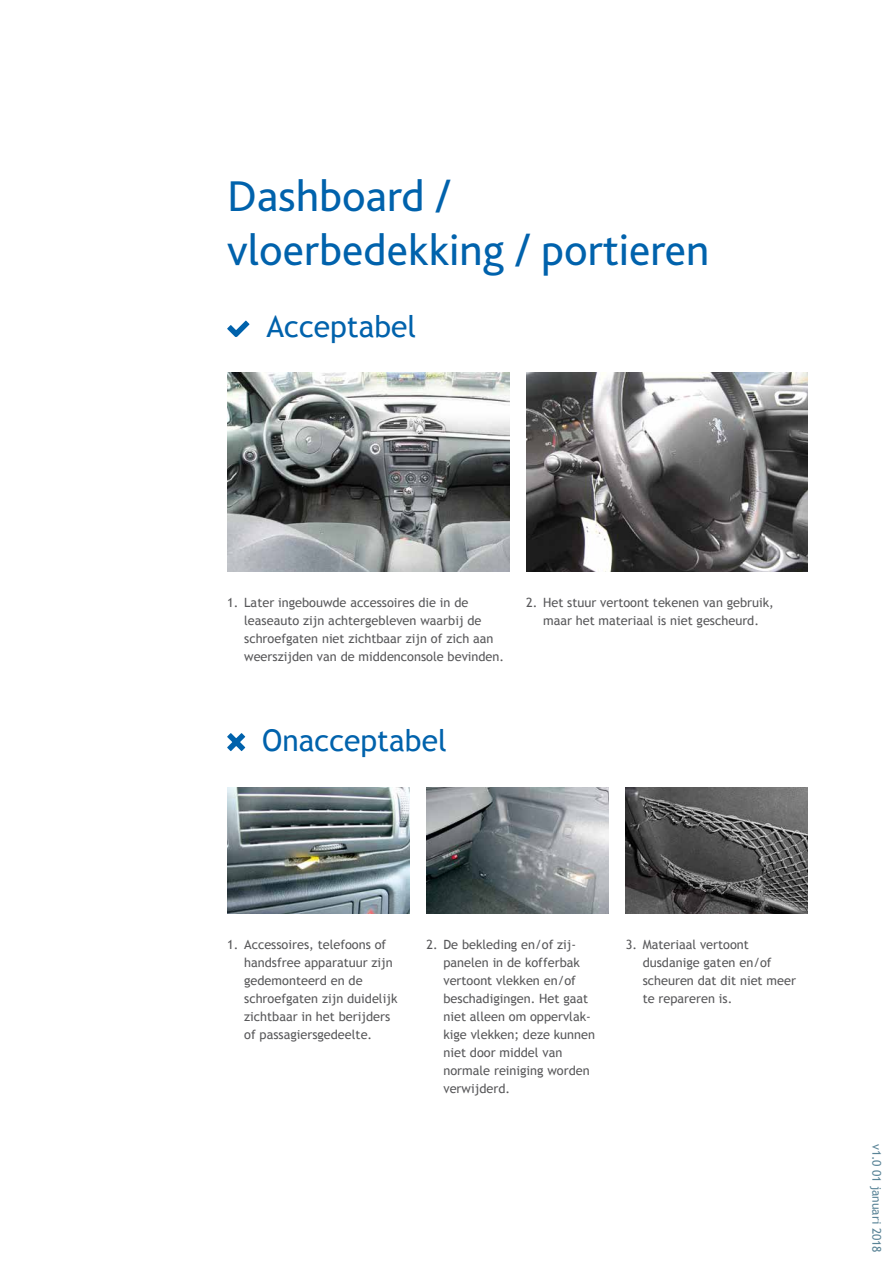
<style>
.page{position:relative;width:893px;height:1263px;background:#fff}
.page>*{position:absolute;margin:0;border:0;box-sizing:border-box;transform-origin:0 0}
.t1{font:45px/54px "Bliss 2";color:#0062ac}
.t2{font:30px "Trebuchet MS";color:#0062ac}
.t3{font:12.75px/18px "Trebuchet MS";color:#58585a}
.t4{font:12px "Trebuchet MS";letter-spacing:-.005em;color:#5a8497}
</style>
<div class="page">
<img style="left:227px;top:373px;width:282px;height:198px">
<img style="left:526px;top:373px;width:282px;height:198px">
<svg style="left:227px;top:320px;width:23px;height:17px"></svg>
<img style="left:227px;top:787px;width:182px;height:126px">
<img style="left:426px;top:787px;width:183px;height:126px">
<img style="left:626px;top:787px;width:182px;height:126px">
<svg style="left:227px;top:733px;width:18px;height:18px"></svg>
<h1 class="t1" style="left:227px;top:168px;width:484px">Dashboard / vloerbedekking / portieren</h1>
<h2 class="t2" style="left:266px;top:309px;width:152px">Acceptabel</h2>
<p class="t3" style="left:244px;top:594px;width:261px;text-indent:-17px">1. Later ingebouwde accessoires die in de leaseauto zijn achtergebleven waarbij de schroefgaten niet zichtbaar zijn of zich aan weerszijden van de middenconsole bevinden.</p>
<p class="t3" style="left:526px;top:594px;width:249px;text-align:center">2. Het stuur vertoont tekenen van gebruik, maar het materiaal is niet gescheurd.</p>
<h2 class="t2" style="left:262px;top:723px;width:186px">Onacceptabel</h2>
<p class="t3" style="left:244px;top:936px;width:155px;text-indent:-17px">1. Accessoires, telefoons of handsfree apparatuur zijn gedemonteerd en de schroefgaten zijn duidelijk zichtbaar in het berijders of passagiersgedeelte.</p>
<p class="t3" style="left:443px;top:936px;width:153px;text-indent:-17px">2. De bekleding en/of zij&shy;panelen in de kofferbak vertoont vlekken en/of beschadigingen. Het gaat niet alleen om oppervlak&shy;kige vlekken; deze kunnen niet door middel van normale reiniging worden verwijderd.</p>
<p class="t3" style="left:643px;top:936px;width:155px;text-indent:-17px">3. Materiaal vertoont dusdanige gaten en/of scheuren dat dit niet meer te repareren is.</p>
<p class="t4" style="left:884px;top:1144px;width:110px;rotate:90deg">v1.0 01 januari 2018</p>
</div>
